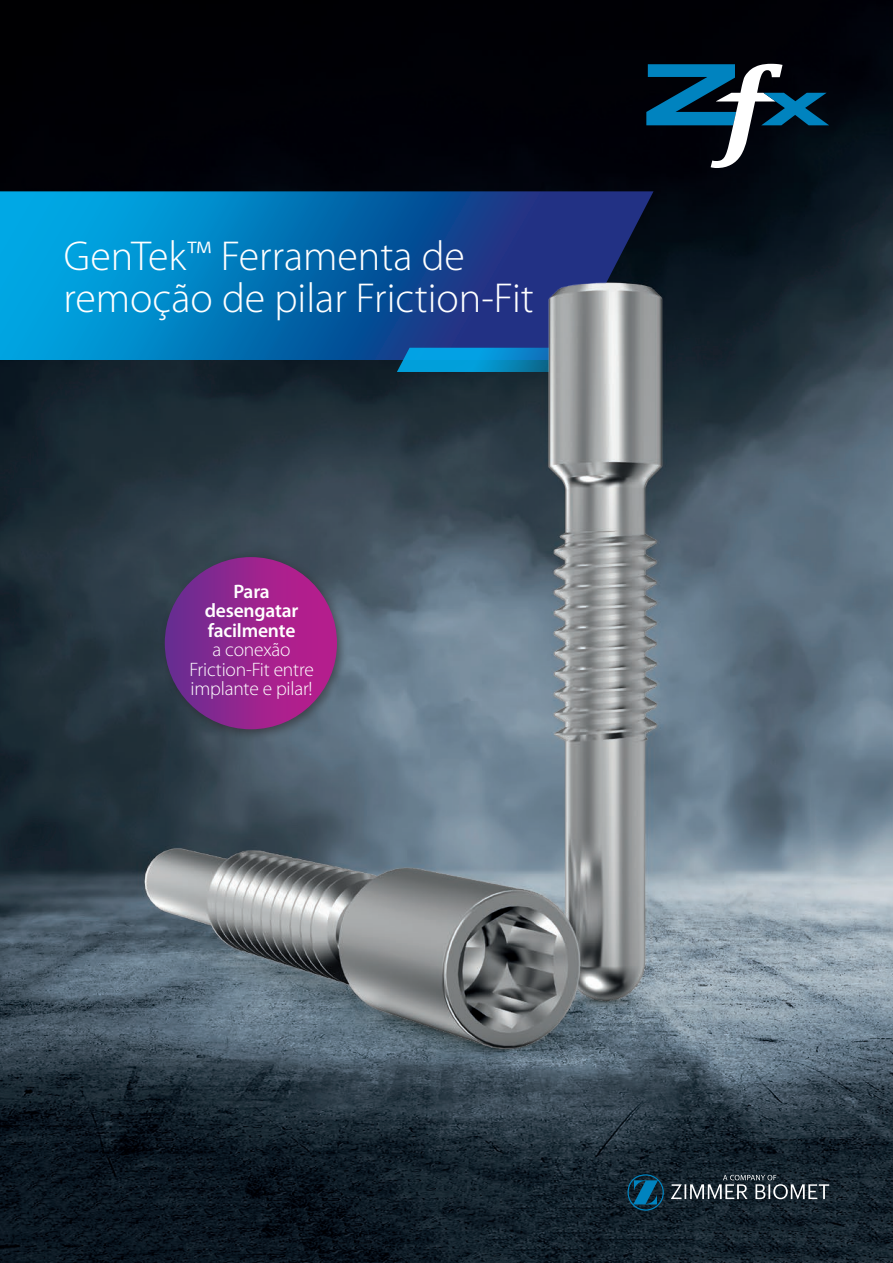
<style>
.page{position:relative;width:893px;height:1263px;background:#fff}
.page>*{position:absolute;margin:0;border:0;box-sizing:border-box;transform-origin:0 0}
.t1{font:300 42px/42px "Myriad Pro";color:#fff}
.t2{font:300 19.5px/19.5px "Myriad Pro";letter-spacing:-.01em;color:#fff;text-align:center}
.t3{font:600 19.5px/19.5px "Myriad Pro";letter-spacing:-.01em;color:#fff;text-align:center}
</style>
<div class="page">
<img style="left:0;top:0;width:893px;height:1263px">
<svg style="left:0;top:191px;width:653px;height:169px;background:#126bab"></svg>
<svg style="left:397px;top:348px;width:310px;height:24px;background:#4187a6"></svg>
<svg style="left:627px;top:1174px;width:37px;height:37px"></svg>
<svg style="left:671px;top:1175px;width:158px;height:24px;background:#465058"></svg>
<svg style="left:646px;top:64px;width:183px;height:104px;background:#1c3d50"></svg>
<div style="left:159px;top:551px;width:189px;height:190px;background:#231f20;opacity:.5"></div>
<div style="left:165px;top:557px;width:172px;height:172px;background:linear-gradient(to right,#692d91,#c11c8c);border-radius:86px"></div>
<p class="t1" style="left:64px;top:235px;width:472px">GenTek™ Ferramenta de remoção de pilar Friction-Fit</p>
<p class="t3" style="left:205px;top:581px;width:95px">Para desengatar facilmente</p>
<p class="t2" style="left:189px;top:640px;width:126px">a conexão<br>Friction-Fit entre implante e pilar!</p>
</div>
